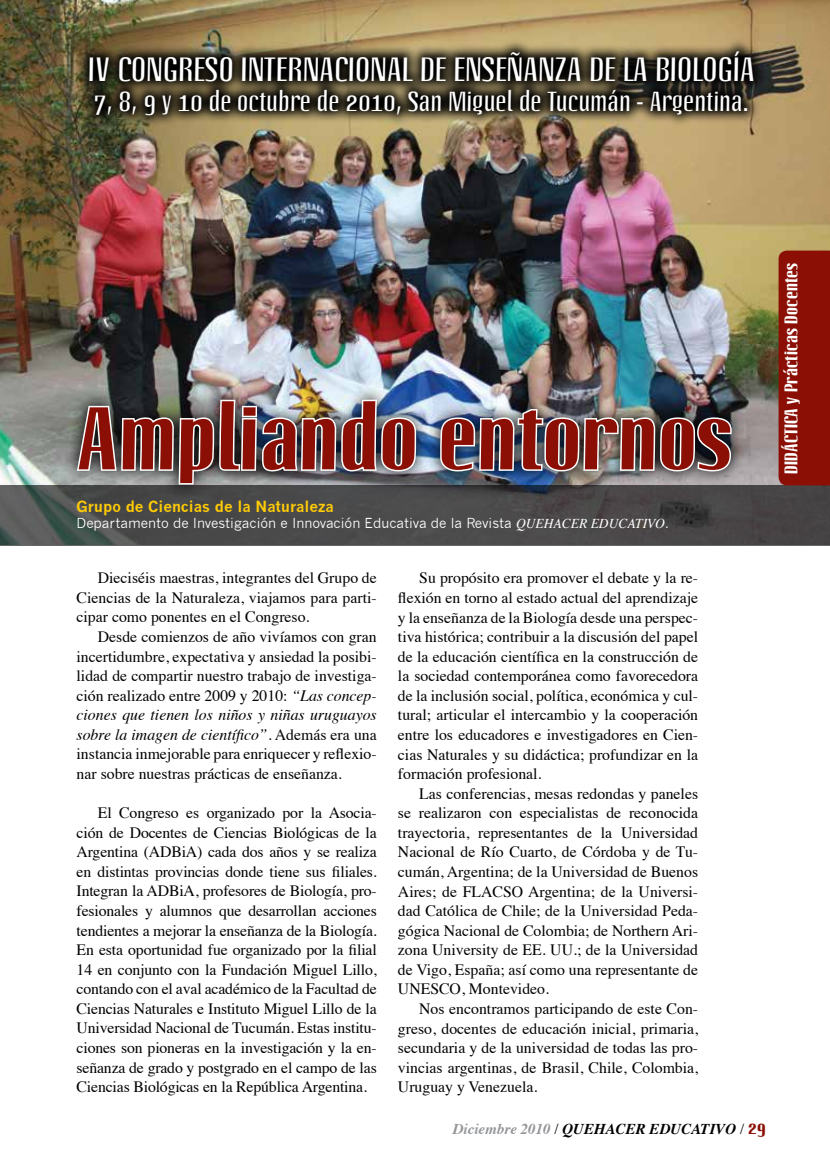
<style>
.page{position:relative;width:830px;height:1170px;background:#fff}
.page>*{position:absolute;margin:0;border:0;box-sizing:border-box;transform-origin:0 0}
.t1{font:700 87px "Linotype Octane";color:#8b0f04}
.t2{font:33px "Linotype Octane";color:#fff}
.t3{font:27px "Linotype Octane";color:#fff}
.t4{font:700 18px "Linotype Octane";color:#fff}
.t5{font:15.75px/19.5px "Times";color:#000;text-align:justify}
.t6{font:italic 700 15px "Times";color:#000}
.t7{font:700 15px "News Gothic";color:#ffcb05}
.t8{font:13.5px "News Gothic";color:#fff}
.s1{font-family:"Times";font-style:italic}
.s2{font-style:italic}
.s3{color:#939598}
.s4{font-weight:400;font-style:normal}
.s5{font-family:"Linotype Octane";font-style:normal;font-size:18px;color:#8b0f04}
</style>
<div class="page">
<img style="left:0;top:0;width:829px;height:485px">
<svg style="left:77px;top:38px;width:689px;height:90px;background:#4b432d"></svg>
<svg style="left:0;top:485px;width:829px;height:61px;background:#4a4a4a"></svg>
<img style="left:63px;top:385px;width:681px;height:113px">
<img style="left:75px;top:398px;width:342px;height:88px">
<img style="left:438px;top:407px;width:294px;height:66px">
<div style="left:778px;top:250px;width:51px;height:235px;background:#8b0f04"></div>
<h2 class="t2" style="left:88px;top:50px;width:668px">IV CONGRESO INTERNACIONAL DE ENSEÑANZA DE LA BIOLOGÍA</h2>
<h3 class="t3" style="left:94px;top:86px;width:656px">7, 8, 9 y 10 de octubre de 2010, San Miguel de Tucumán - Argentina.</h3>
<h1 class="t1" style="left:77px;top:389px;width:657px">Ampliando entornos</h1>
<p class="t7" style="left:77px;top:497px;width:259px">Grupo de Ciencias de la Naturaleza</p>
<p class="t8" style="left:77px;top:515px;width:593px">Departamento de Investigación e Innovación Educativa de la Revista <span class="s1">QUEHACER EDUCATIVO.</span></p>
<p class="t4" style="left:780px;top:474px;width:213px;rotate:-90deg">DIDÁCTICA y Prácticas Docentes</p>
<p class="t5" style="left:77px;top:567px;width:301px;text-indent:21px">Dieciséis maestras, integrantes del Grupo de Ciencias de la Naturaleza, viajamos para parti&shy;cipar como ponentes en el Congreso.</p>
<p class="t5" style="left:77px;top:625px;width:301px;text-indent:21px">Desde comienzos de año vivíamos con gran incertidumbre, expectativa y ansiedad la posibi&shy;lidad de compartir nuestro trabajo de investiga&shy;ción realizado entre 2009 y 2010: <span class="s2">“Las concep&shy;ciones que tienen los niños y niñas uruguayos sobre la imagen de científico”</span>. Además era una instancia inmejorable para enriquecer y reflexio&shy;nar sobre nuestras prácticas de enseñanza.</p>
<p class="t5" style="left:77px;top:801px;width:301px;text-indent:21px">El Congreso es organizado por la Asocia&shy;ción de Docentes de Ciencias Biológicas de la Argentina (ADBiA) cada dos años y se realiza en distintas provincias donde tiene sus filiales.<br>Integran la ADBiA, profesores de Biología, pro&shy;fesionales y alumnos que desarrollan acciones tendientes a mejorar la enseñanza de la Biología.<br>En esta oportunidad fue organizado por la filial 14 en conjunto con la Fundación Miguel Lillo, contando con el aval académico de la Facultad de Ciencias Naturales e Instituto Miguel Lillo de la Universidad Nacional de Tucumán. Estas institu&shy;ciones son pioneras en la investigación y la en&shy;señanza de grado y postgrado en el campo de las Ciencias Biológicas en la República Argentina.</p>
<p class="t5" style="left:398px;top:567px;width:301px;text-indent:21px">Su propósito era promover el debate y la re&shy;flexión en torno al estado actual del aprendizaje y la enseñanza de la Biología desde una perspec&shy;tiva histórica; contribuir a la discusión del papel de la educación científica en la construcción de la sociedad contemporánea como favorecedora de la inclusión social, política, económica y cul&shy;tural; articular el intercambio y la cooperación entre los educadores e investigadores en Cien&shy;cias Naturales y su didáctica; profundizar en la formación profesional.</p>
<p class="t5" style="left:398px;top:782px;width:301px;text-indent:21px">Las conferencias, mesas redondas y paneles se realizaron con especialistas de reconocida trayectoria, representantes de la Universidad Nacional de Río Cuarto, de Córdoba y de Tu&shy;cumán, Argentina; de la Universidad de Buenos Aires; de FLACSO Argentina; de la Universi&shy;dad Católica de Chile; de la Universidad Peda&shy;gógica Nacional de Colombia; de Northern Ari&shy;zona University de EE. UU.; de la Universidad de Vigo, España; así como una representante de UNESCO, Montevideo.</p>
<p class="t5" style="left:398px;top:997px;width:301px;text-indent:21px">Nos encontramos participando de este Con&shy;greso, docentes de educación inicial, primaria, secundaria y de la universidad de todas las pro&shy;vincias argentinas, de Brasil, Chile, Colombia, Uruguay y Venezuela.</p>
<p class="t6" style="left:452px;top:1114px;width:315px"><span class="s3">Diciembre 2010</span> <span class="s4">/</span> QUEHACER EDUCATIVO <span class="s4">/</span> <span class="s5">29</span></p>
</div>
